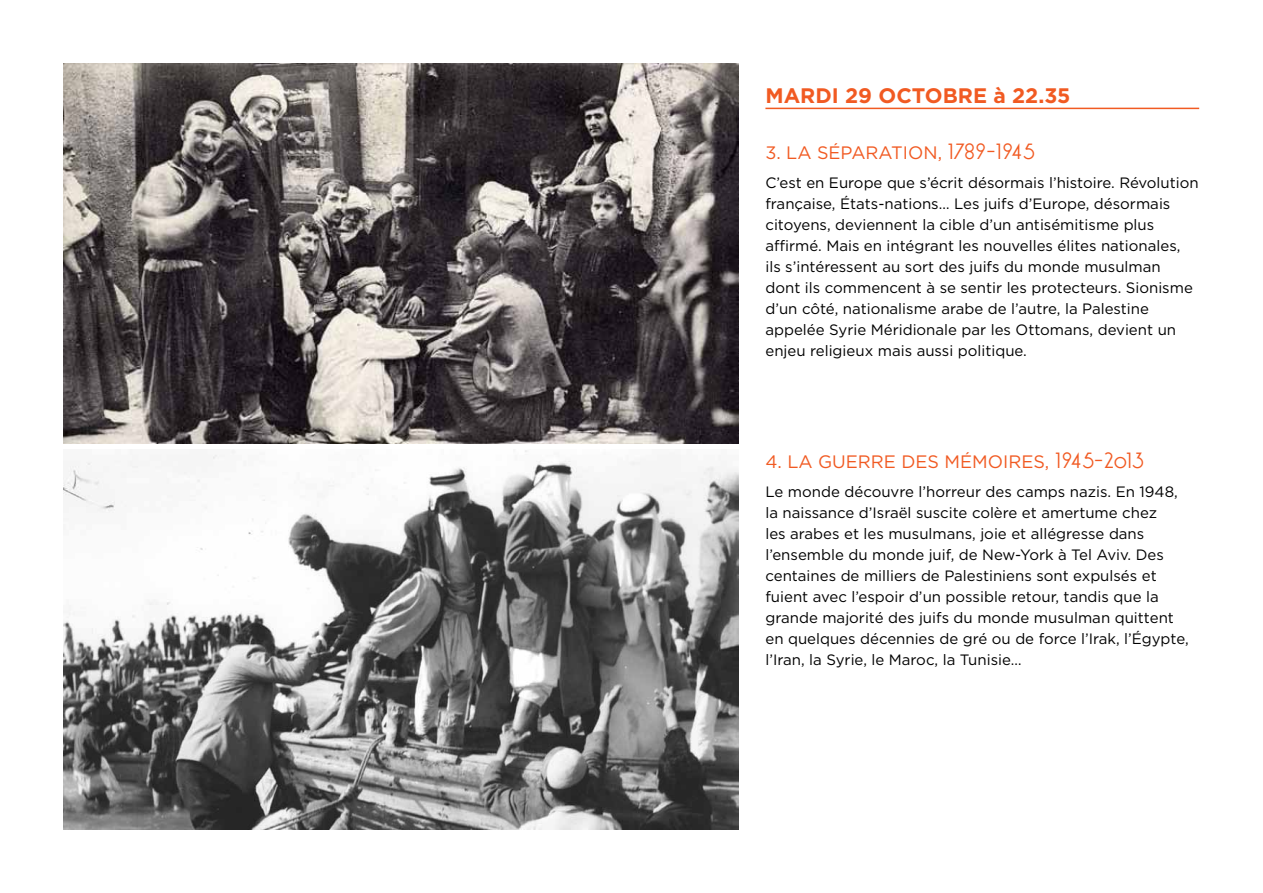
<style>
.page{position:relative;width:1263px;height:893px;background:#fff}
.page>*{position:absolute;margin:0;border:0;box-sizing:border-box;transform-origin:0 0}
.t1{font:700 21px "Gotham";color:#f15a22}
.t2{font:18px "Gotham";color:#f15a22}
.t3{font:15px/21px "Gotham";color:#000}
.s1{font-family:"Oksana MOD";font-size:21px}
</style>
<div class="page">
<hr style="left:765px;top:108px;width:434px;height:1px;background:#f15a22">
<img style="left:64px;top:64px;width:674px;height:379px">
<img style="left:64px;top:450px;width:674px;height:379px">
<h1 class="t1" style="left:765px;top:82px;width:130px">MARD I 29 OCTOBRE</h1>
<h1 class="t1" style="left:993px;top:82px;width:79px">à 22.35</h1>
<p class="t2" style="left:765px;top:141px;width:271px">3. La Séparation, <span class="s1">1789-1945</span></p>
<p class="t3" style="left:765px;top:172px;width:435px">C’est en Europe que s’écrit désormais l’histoire. Révolution française, états-nations… Les juifs d’Europe, désormais citoyens, deviennent la cible d’un antisémitisme plus affirmé. Mais en intégrant les nouvelles élites nationales, ils s’intéressent au sort des juifs du monde musulman dont ils commencent à se sentir les protecteurs. Sionisme d’un côté, nationalisme arabe de l’autre, la Palestine appelée Syrie Méridionale par les Ottomans, devient un enjeu religieux mais aussi politique.</p>
<p class="t2" style="left:765px;top:450px;width:380px">4. La guerre des mémoires, <span class="s1">1945-2013</span></p>
<p class="t3" style="left:765px;top:481px;width:425px">Le monde découvre l’horreur des camps nazis. En 1948, la naissance d’Israël suscite colère et amertume chez<br>les arabes et les musulmans, joie et allégresse dans l’ensemble du monde juif, de New-York à Tel Aviv. Des centaines de milliers de Palestiniens sont expulsés et fuient avec l’espoir d’un possible retour, tandis que la grande majorité des juifs du monde musulman quittent en quelques décennies de gré ou de force l’I rak, l’Égypte, l’I ran, la Syrie, le Maroc, la Tunisie…</p>
</div>
